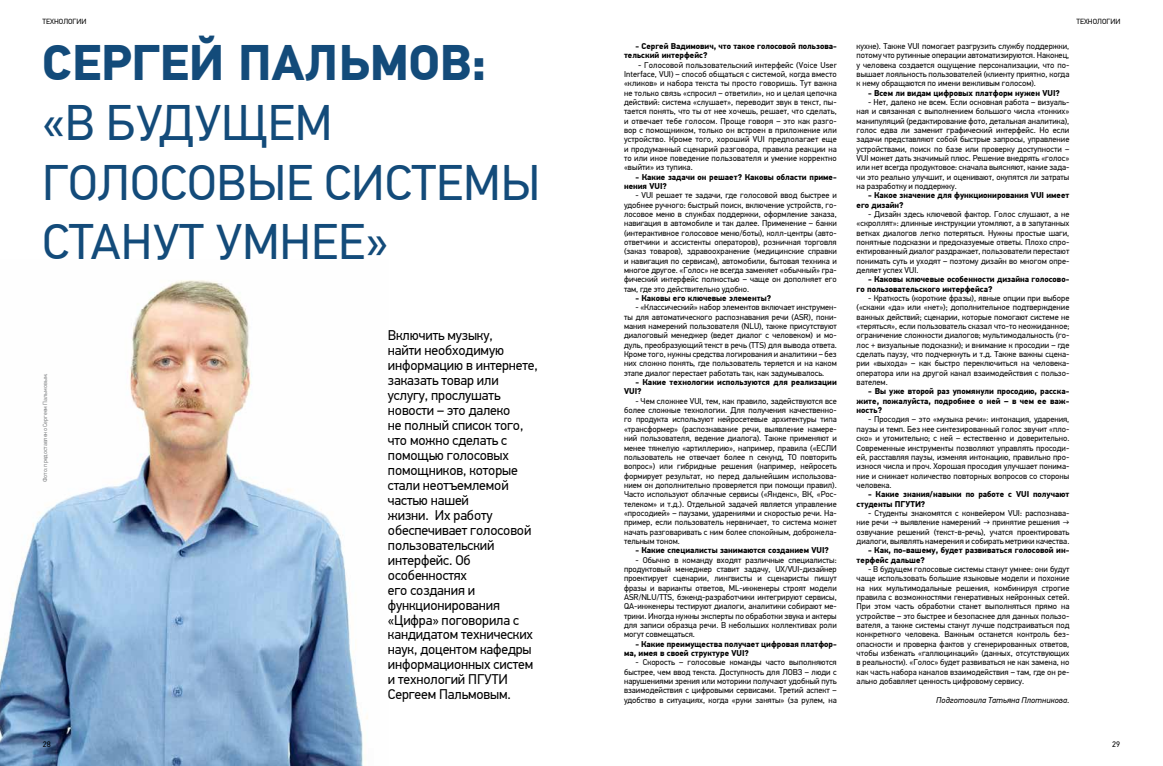
<style>
.page{position:relative;width:1163px;height:766px;background:#fff}
.page>*{position:absolute;margin:0;border:0;box-sizing:border-box;transform-origin:0 0}
.t1{font:49.8px/59.7px "PF Din Text Pro";color:#134b7a}
.t2{font:700 49.8px "PF Din Text Pro";color:#134b7a}
.t3{font:14px/14.9px "PF Din Text Pro";letter-spacing:-.01em;color:#000}
.t4{font:8.4px/9.3px "PF Din Text Pro";color:#000;text-align:justify}
.t5{font:700 8.4px/9.3px "PF Din Text Pro";color:#000}
.t6{font:italic 8.4px "PF Din Text Pro";color:#000}
.t7{font:8px "PF Din Text Pro";color:#000}
.t8{font:7.5px "PF Din Text Pro";color:#000}
.t9{font:6px "PF Din Text Pro";color:#848688}
</style>
<div class="page">
<img style="left:0;top:280px;width:368px;height:485px">
<p class="t8" style="left:43px;top:17px;width:46px">ТЕХНОЛОГИИ</p>
<p class="t8" style="left:1076px;top:17px;width:46px">ТЕХНОЛОГИИ</p>
<h1 class="t2" style="left:42px;top:32px;width:446px">СЕРГЕЙ ПАЛЬМОВ:</h1>
<h1 class="t1" style="left:42px;top:93px;width:499px">«В БУДУЩЕМ<br>ГОЛОСОВЫЕ СИСТЕМЫ<br>СТАНУТ УМНЕЕ»</h1>
<p class="t9" style="left:41px;top:482px;width:110px;rotate:-90deg">Фото: предоставлено Сергеем Пальмовым.</p>
<p class="t3" style="left:388px;top:328px;width:151px">Включить музыку,<br>найти необходимую информацию в интернете, заказать товар или услугу, прослушать новости – это далеко<br>не полный список того, что можно сделать с помощью голосовых помощников, которые стали неотъемлемой частью нашей<br>жизни. Их работу обеспечивает голосовой пользовательский интерфейс. Об особенностях<br>его создания и функционирования «Цифра» поговорила с кандидатом технических наук, доцентом кафедры информационных систем и технологий ПГУТИ<br>Сергеем Пальмовым.</p>
<p class="t5" style="left:624px;top:41px;width:214px;text-indent:11px">- Сергей Вадимович, что такое голосовой пользова&shy;тельский интерфейс?</p>
<p class="t4" style="left:624px;top:60px;width:214px;text-indent:14px">- Голосовой пользовательский интерфейс (Voice User Interface, VUI) – способ общаться с системой, когда вместо «кликов» и набора текста ты просто говоришь. Тут важна не только связь «спросил – ответили», но и целая цепочка действий: система «слушает», переводит звук в текст, пы&shy;тается понять, что ты от нее хочешь, решает, что сделать, и отвечает тебе голосом. Проще говоря – это как разго&shy;вор с помощником, только он встроен в приложение или устройство. Кроме того, хороший VUI предполагает еще и продуманный сценарий разговора, правила реакции на то или иное поведение пользователя и умение корректно «выйти» из тупика.</p>
<p class="t5" style="left:624px;top:172px;width:214px;text-indent:11px">- Какие задачи он решает? Каковы области приме&shy;нения VUI?</p>
<p class="t4" style="left:624px;top:191px;width:214px;text-indent:11px">- VUI решает те задачи, где голосовой ввод быстрее и удобнее ручного: быстрый поиск, включение устройств, го&shy;лосовое меню в службах поддержки, оформление заказа, навигация в автомобиле и так далее. Применение – банки (интерактивное голосовое меню/боты), колл-центры (авто&shy;ответчики и ассистенты операторов), розничная торговля (заказ товаров), здравоохранение (медицинские справки и навигация по сервисам), автомобили, бытовая техника и многое другое. «Голос» не всегда заменяет «обычный» гра&shy;фический интерфейс полностью – чаще он дополняет его там, где это действительно удобно.</p>
<p class="t5" style="left:635px;top:293px;width:137px">- Каковы его ключевые элементы?</p>
<p class="t4" style="left:624px;top:303px;width:214px;text-indent:11px">- «Классический» набор элементов включает инструмен&shy;ты для автоматического распознавания речи (ASR), пони&shy;мания намерений пользователя (NLU), также присутствуют диалоговый менеджер (ведет диалог с человеком) и мо&shy;дуль, преобразующий текст в речь (TTS) для вывода ответа.<br>Кроме того, нужны средства логирования и аналитики – без них сложно понять, где пользователь теряется и на каком этапе диалог перестает работать так, как задумывалось.</p>
<p class="t5" style="left:624px;top:377px;width:214px;text-indent:11px">- Какие технологии используются для реализации<br>VUI?</p>
<p class="t4" style="left:624px;top:396px;width:214px;text-indent:11px">- Чем сложнее VUI, тем, как правило, задействуются все более сложные технологии. Для получения качественно&shy;го продукта используют нейросетевые архитектуры типа «трансформер» (распознавание речи, выявление намере&shy;ний пользователя, ведение диалога). Также применяют и менее тяжелую «артиллерию», например, правила («ЕСЛИ пользователь не отвечает более n секунд, ТО повторить вопрос») или гибридные решения (например, нейросеть формирует результат, но перед дальнейшим использова&shy;нием он дополнительно проверяется при помощи правил).<br>Часто используют облачные сервисы («Яндекс», ВК, «Рос&shy;телеком» и т.д.). Отдельной задачей является управление «просодией» – паузами, ударениями и скоростью речи. На&shy;пример, если пользователь нервничает, то система может начать разговаривать с ним более спокойным, доброжела&shy;тельным тоном.</p>
<p class="t5" style="left:635px;top:545px;width:195px">- Какие специалисты занимаются созданием VUI?</p>
<p class="t4" style="left:624px;top:555px;width:214px;text-indent:11px">- Обычно в команду входят различные специалисты: продуктовый менеджер ставит задачу, UX/VUI-дизайнер проектирует сценарии, лингвисты и сценаристы пишут фразы и варианты ответов, ML-инженеры строят модели ASR/NLU/TTS, бэкенд-разработчики интегрируют сервисы, QA-инженеры тестируют диалоги, аналитики собирают ме&shy;трики. Иногда нужны эксперты по обработки звука и актеры для записи образца речи. В небольших коллективах роли могут совмещаться.</p>
<p class="t5" style="left:624px;top:639px;width:214px;text-indent:11px">- Какие преимущества получает цифровая платфор&shy;ма, имея в своей структуре VUI?</p>
<p class="t4" style="left:624px;top:657px;width:214px;text-indent:11px">- Скорость – голосовые команды часто выполняются быстрее, чем ввод текста. Доступность для ЛОВЗ – люди с нарушениями зрения или моторики получают удобный путь взаимодействия с цифровыми сервисами. Третий аспект – удобство в ситуациях, когда «руки заняты» (за рулем, на</p>
<p class="t4" style="left:856px;top:41px;width:214px">кухне). Также VUI помогает разгрузить службу поддержки, потому что рутинные операции автоматизируются. Наконец, у человека создается ощущение персонализации, что по&shy;вышает лояльность пользователей (клиенту приятно, когда к нему обращаются по имени вежливым голосом).</p>
<p class="t5" style="left:867px;top:88px;width:193px">- Всем ли видам цифровых платформ нужен VUI?</p>
<p class="t4" style="left:856px;top:97px;width:214px;text-indent:11px">- Нет, далеко не всем. Если основная работа – визуаль&shy;ная и связанная с выполнением большого числа «тонких» манипуляций (редактирование фото, детальная аналитика), голос едва ли заменит графический интерфейс. Но если задачи представляют собой быстрые запросы, управление устройствами, поиск по базе или проверку доступности – VUI может дать значимый плюс. Решение внедрять «голос» или нет всегда продуктовое: сначала выясняют, какие зада&shy;чи это реально улучшит, и оценивают, окупятся ли затраты на разработку и поддержку.</p>
<p class="t5" style="left:856px;top:191px;width:214px;text-indent:11px">- Какое значение для функционирования VUI имеет его дизайн?</p>
<p class="t4" style="left:856px;top:209px;width:214px;text-indent:11px">- Дизайн здесь ключевой фактор. Голос слушают, а не «скроллят»: длинные инструкции утомляют, а в запутанных ветках диалогов легко потеряться. Нужны простые шаги, понятные подсказки и предсказуемые ответы. Плохо спро&shy;ектированный диалог раздражает, пользователи перестают понимать суть и уходят – поэтому дизайн во многом опре&shy;деляет успех VUI.</p>
<p class="t5" style="left:856px;top:275px;width:214px;text-indent:11px">- Каковы ключевые особенности дизайна голосово&shy;го пользовательского интерфейса?</p>
<p class="t4" style="left:856px;top:293px;width:214px;text-indent:11px">- Краткость (короткие фразы), явные опции при выборе («скажи «да» или «нет»); дополнительное подтверждение важных действий; сценарии, которые помогают системе не «теряться», если пользователь сказал что-то неожиданное; ограничение сложности диалогов; мультимодальность (го&shy;лос + визуальные подсказки); и внимание к просодии – где сделать паузу, что подчеркнуть и т.д. Также важны сцена&shy;рии «выхода» – как быстро переключиться на человека&shy;оператора или на другой канал взаимодействия с пользо&shy;вателем.</p>
<p class="t5" style="left:856px;top:387px;width:214px;text-align:justify;text-indent:11px">- Вы уже второй раз упомянули просодию, расска&shy;жите, пожалуйста, подробнее о ней – в чем ее важ&shy;ность?</p>
<p class="t4" style="left:856px;top:415px;width:214px;text-indent:11px">- Просодия – это «музыка речи»: интонация, ударения, паузы и темп. Без нее синтезированный голос звучит «пло&shy;ско» и утомительно; с ней – естественно и доверительно.<br>Современные инструменты позволяют управлять просоди&shy;ей, расставляя паузы, изменяя интонацию, правильно про&shy;износя числа и проч. Хорошая просодия улучшает понима&shy;ние и снижает количество повторных вопросов со стороны человека.</p>
<p class="t5" style="left:856px;top:489px;width:214px;text-indent:11px">- Какие знания/навыки по работе с VUI получают студенты ПГУТИ?</p>
<p class="t4" style="left:856px;top:508px;width:214px;text-indent:11px">- Студенты знакомятся с конвейером VUI: распознава&shy;ние речи → выявление намерений → принятие решения → озвучание решений (текст-в-речь), учатся проектировать диалоги, выявлять намерения и собирать метрики качества.</p>
<p class="t5" style="left:856px;top:545px;width:214px;text-indent:11px">- Как, по-вашему, будет развиваться голосовой ин&shy;терфейс дальше?</p>
<p class="t4" style="left:856px;top:564px;width:214px;text-indent:11px">- В будущем голосовые системы станут умнее: они будут чаще использовать большие языковые модели и похожие на них мультимодальные решения, комбинируя строгие правила с возможностями генеративных нейронных сетей.<br>При этом часть обработки станет выполняться прямо на устройстве – это быстрее и безопаснее для данных пользо&shy;вателя, а также системы станут лучше подстраиваться под конкретного человека. Важным останется контроль без&shy;опасности и проверка фактов у сгенерированных ответов, чтобы избежать «галлюцинаций» (данных, отсутствующих в реальности). «Голос» будет развиваться не как замена, но как часть набора каналов взаимодействия – там, где он ре&shy;ально добавляет ценность цифровому сервису.</p>
<p class="t6" style="left:936px;top:694px;width:135px">Подготовила Татьяна Плотникова.</p>
<p class="t7" style="left:43px;top:739px;width:9px">28</p>
<p class="t7" style="left:1111px;top:739px;width:9px">29</p>
</div>
